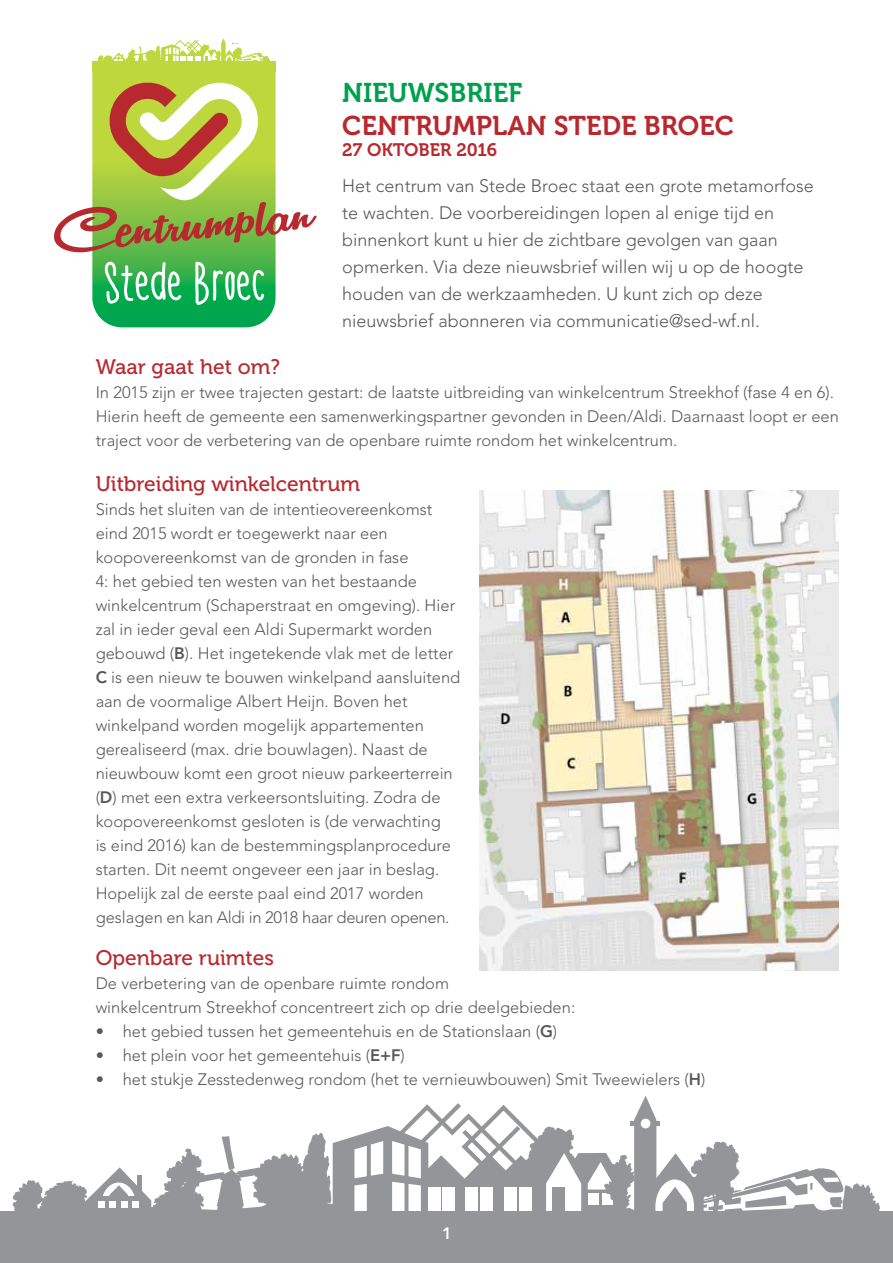
<style>
.page{position:relative;width:893px;height:1263px;background:#fff}
.page>*{position:absolute;margin:0;border:0;box-sizing:border-box;transform-origin:0 0}
.t1{font:27px "Museo 700";color:#b8292f}
.t2{font:27px "Museo 700";color:#00a14e}
.t3{font:21px "Museo 500";color:#b8292f}
.t4{font:300 18px/27px "Avenir LT Std";color:#58595b}
.t5{font:18px "Museo 700";color:#b8292f}
.t6{font:300 16.5px/24px "Avenir LT Std";color:#58595b}
.t7{font:800 16.5px "Avenir LT Std";color:#fff}
.s1{font-weight:800}
</style>
<div class="page">
<svg style="left:92px;top:72px;width:184px;height:255px;background:#3db552"></svg>
<svg style="left:105px;top:261px;width:76px;height:43px"></svg>
<svg style="left:195px;top:262px;width:69px;height:43px"></svg>
<svg style="left:54px;top:79px;width:263px;height:173px"></svg>
<div style="left:92px;top:61px;width:184px;height:11px;background:#bed73d"></div>
<svg style="left:97px;top:38px;width:173px;height:23px"></svg>
<div style="left:0;top:1211px;width:893px;height:52px;background:#939598"></div>
<svg style="left:12px;top:1096px;width:868px;height:115px"></svg>
<div style="left:98px;top:1201px;width:7px;height:7px;background:#fff"></div>
<div style="left:109px;top:1201px;width:7px;height:7px;background:#fff"></div>
<div style="left:121px;top:1201px;width:7px;height:7px;background:#fff"></div>
<div style="left:132px;top:1201px;width:7px;height:7px;background:#fff"></div>
<div style="left:641px;top:1119px;width:9px;height:9px;background:#fff;border-radius:50%"></div>
<img style="left:479px;top:490px;width:360px;height:481px">
<h1 class="t2" style="left:342px;top:78px;width:182px">NIEUWSBRIEF</h1>
<h1 class="t1" style="left:342px;top:110px;width:392px">CENTRUMPLAN STEDE BROEC</h1>
<p class="t5" style="left:342px;top:140px;width:156px">27 OKTOBER 2016</p>
<p class="t4" style="left:342px;top:172px;width:473px">Het centrum van Stede Broec staat een grote metamorfose te wachten. De voorbereidingen lopen al enige tijd en binnenkort kunt u hier de zichtbare gevolgen van gaan opmerken. Via deze nieuwsbrief willen wij u op de hoogte houden van de werkzaamheden. U kunt zich op deze nieuwsbrief abonneren via communicatie@sed-wf.nl.</p>
<p class="t3" style="left:96px;top:355px;width:186px">Waar gaat het om?</p>
<p class="t6" style="left:96px;top:380px;width:745px">In 2015 zijn er twee trajecten gestart: de laatste uitbreiding van winkelcentrum Streekhof (fase 4 en 6).<br>Hierin heeft de gemeente een samenwerkingspartner gevonden in Deen/Aldi. Daarnaast loopt er een traject voor de verbetering van de openbare ruimte rondom het winkelcentrum.</p>
<p class="t3" style="left:96px;top:472px;width:266px">Uitbreiding winkelcentrum</p>
<p class="t6" style="left:96px;top:497px;width:366px">Sinds het sluiten van de intentieovereenkomst eind 2015 wordt er toegewerkt naar een koopovereenkomst van de gronden in fase<br>4: het gebied ten westen van het bestaande winkelcentrum (Schaperstraat en omgeving). Hier zal in ieder geval een Aldi Supermarkt worden gebouwd (<span class="s1">B</span>). Het ingetekende vlak met de letter <span class="s1">C</span> is een nieuw te bouwen winkelpand aansluitend aan de voormalige Albert Heijn. Boven het winkelpand worden mogelijk appartementen gerealiseerd (max. drie bouwlagen). Naast de nieuwbouw komt een groot nieuw parkeerterrein (<span class="s1">D</span>) met een extra verkeersontsluiting. Zodra de koopovereenkomst gesloten is (de verwachting<br>is eind 2016) kan de bestemmingsplanprocedure starten. Dit neemt ongeveer een jaar in beslag.<br>Hopelijk zal de eerste paal eind 2017 worden geslagen en kan Aldi in 2018 haar deuren openen.</p>
<p class="t3" style="left:96px;top:946px;width:180px">Openbare ruimtes</p>
<p class="t6" style="left:96px;top:971px;width:481px">De verbetering van de openbare ruimte rondom<br>winkelcentrum Streekhof concentreert zich op drie deelgebieden:</p>
<p class="t6" style="left:96px;top:1019px;width:463px">• het gebied tussen het gemeentehuis en de Stationslaan (<span class="s1">G</span>)</p>
<p class="t6" style="left:96px;top:1043px;width:311px">• het plein voor het gemeentehuis (<span class="s1">E+F</span>)</p>
<p class="t6" style="left:96px;top:1067px;width:611px">• het stukje Zesstedenweg rondom (het te vernieuwbouwen) Smit Tweewielers (<span class="s1">H</span>)</p>
<p class="t7" style="left:442px;top:1224px;width:11px">1</p>
</div>
